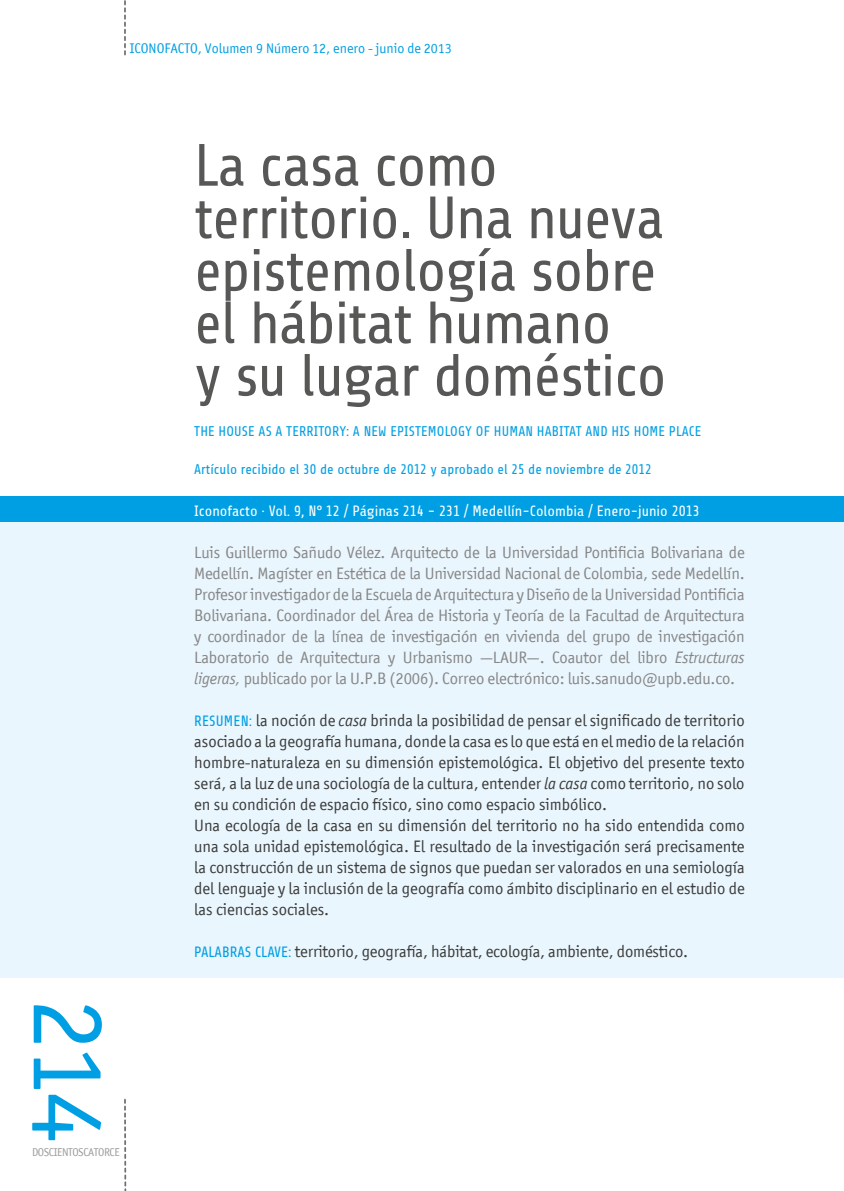
<style>
.page{position:relative;width:844px;height:1191px;background:#fff}
.page>*{position:absolute;margin:0;border:0;box-sizing:border-box;transform-origin:0 0}
.t1{font:103.77px "Officina San ITC";color:#009fe3}
.t2{font:59.5px/52.5px "Share";letter-spacing:-.02em;color:#575756}
.t3{font:16.62px/21px "Officina San ITC";color:#3c3c3b}
.t4{font:16.62px/21px "Officina San ITC";letter-spacing:-.01em;color:#878787;text-align:justify}
.t5{font:14.88px "Share";color:#fff}
.t6{font:14px "Share";color:#009fe3}
.t7{font:14px "Officina San ITC";color:#009fe3}
.t8{font:11.38px "Officina San ITC";color:#9d9d9c}
.s1{font-style:italic}
.s2{font-family:"Share";font-size:14.88px;color:#009fe3}
</style>
<div class="page">
<div style="left:744px;top:496px;width:99px;height:482px;background:#eaf6fe"></div>
<div style="left:0;top:516px;width:744px;height:462px;background:#eaf6fe"></div>
<div style="left:0;top:496px;width:843px;height:26px;background:#009fe3"></div>
<svg style="left:124px;top:0;width:2px;height:55px"></svg>
<svg style="left:124px;top:1099px;width:2px;height:92px"></svg>
<p class="t7" style="left:130px;top:40px;width:323px">ICONOFACTO, Volumen 9 Número 12, enero - junio de 2013</p>
<h1 class="t1" style="left:129px;top:998px;width:147px;rotate:90deg">214</h1>
<p class="t8" style="left:32px;top:1145px;width:7px">doscientoscatorce</p>
<h2 class="t2" style="left:194px;top:141px;width:474px">La casa como territorio. Una nueva epistemología sobre el hábitat humano<br>y su lugar doméstico</h2>
<p class="t6" style="left:194px;top:424px;width:100px">THE HOUSE AS A TERRITOR</p>
<p class="t6" style="left:339px;top:424px;width:227px">Y: A NEW EPISTEMOLOGY OF HUMAN HABITAT</p>
<p class="t6" style="left:585px;top:424px;width:9px">AND</p>
<p class="t6" style="left:611px;top:424px;width:89px">HIS HOME PLACE</p>
<p class="t6" style="left:194px;top:462px;width:459px">Artículo recibido el 30 de octubre de 2012 y aprobado el 25 de noviembre de 2012</p>
<p class="t5" style="left:194px;top:503px;width:507px">Iconofacto ∙ Vol. 9, N° 12 / Páginas 214 - 231 / Medellín-Colombia / Enero-junio 2013</p>
<p class="t4" style="left:194px;top:541px;width:552px">Luis Guillermo Sañudo Vélez. Arquitecto de la Universidad Pontificia Bolivariana de Medellín. Magíster en Estética de la Universidad Nacional de Colombia, sede Medellín.<br>Profesor investigador de la Escuela de Arquitectura y Diseño de la Universidad Pontificia Bolivariana. Coordinador del Área de Historia y Teoría de la Facultad de Arquitectura y coordinador de la línea de investigación en vivienda del grupo de investigación Laboratorio de Arquitectura y Urbanismo —LAUR—. Coautor del libro <span class="s1">Estructuras ligeras,</span> publicado por la U.P.B (2006). Correo electrónico: luis.sanudo@upb.edu.co.</p>
<p class="t3" style="left:194px;top:709px;width:552px"><span class="s2">RESUMEN :</span> la noción de <span class="s1">casa</span> brinda la posibilidad de pensar el significado de territorio asociado a la geografía humana, donde la casa es lo que está en el medio de la relación hombre-naturaleza en su dimensión epistemológica. El objetivo del presente texto será, a la luz de una sociología de la cultura, entender <span class="s1">la casa</span> como territorio, no solo en su condición de espacio físico, sino como espacio simbólico.<br>Una ecología de la casa en su dimensión del territorio no ha sido entendida como una sola unidad epistemológica. El resultado de la investigación será precisamente la construcción de un sistema de signos que puedan ser valorados en una semiología del lenguaje y la inclusión de la geografía como ámbito disciplinario en el estudio de las ciencias sociales.</p>
<p class="t3" style="left:194px;top:940px;width:495px"><span class="s2">PALABRAS CLAVE:</span> territorio, geografía, hábitat, ecología, ambiente, doméstico.</p>
</div>
